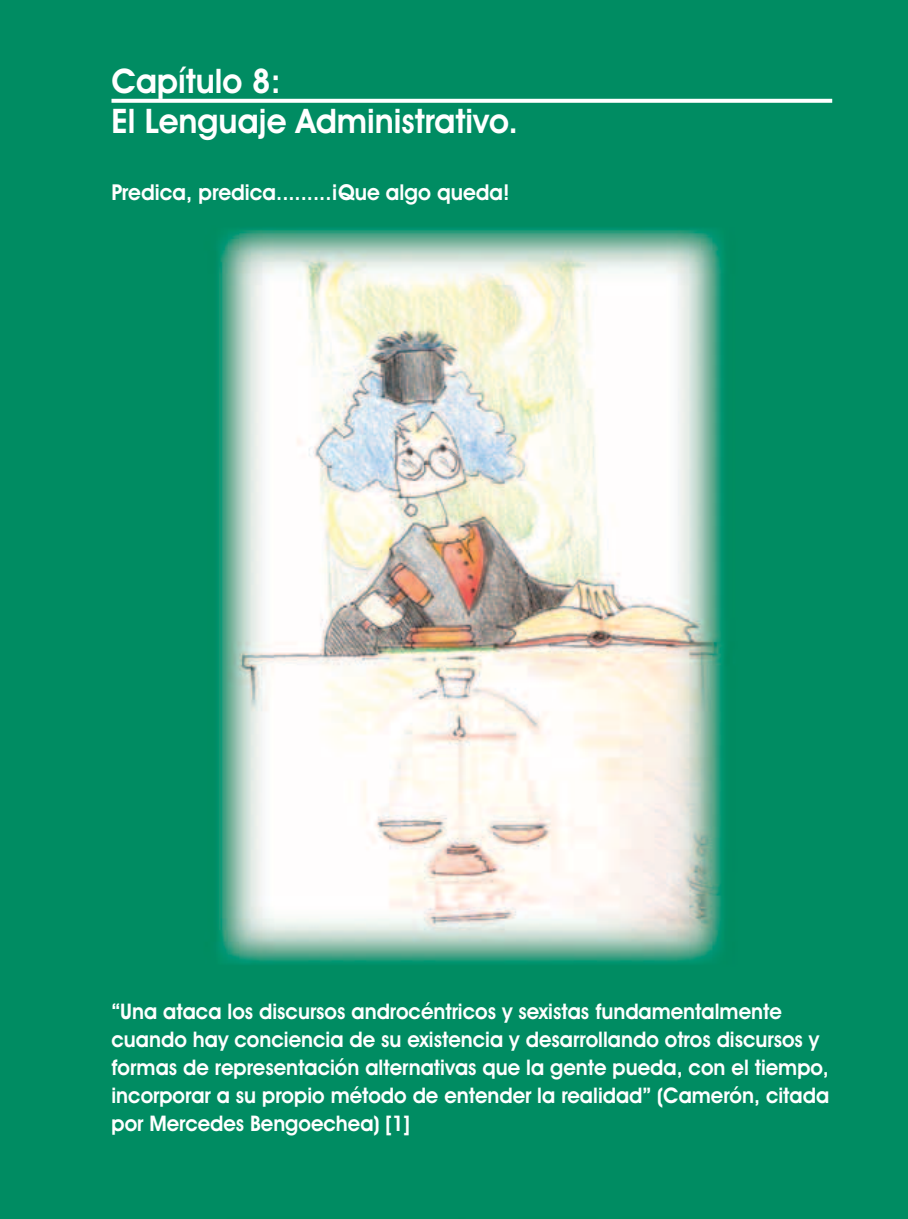
<style>
.page{position:relative;width:908px;height:1219px;background:#fff}
.page>*{position:absolute;margin:0;border:0;box-sizing:border-box;transform-origin:0 0}
.t1{font:600 34px/40px "Avant Garde IT Cby BT";color:#fff;scale:.96 1}
.t2{font:600 22px "Avant Garde IT Cby BT";color:#fff;scale:.96 1}
.t3{font:600 21.6px/28px "Avant Garde IT Cby BT";color:#fff;scale:.95 1}
</style>
<div class="page">
<img style="left:0;top:0;width:907px;height:1219px">
<svg style="left:111px;top:99px;width:720px;height:4px"></svg>
<h1 class="t1" style="left:111px;top:61px;width:424px">Capítulo 8:<br>El Lenguaje Administrativo.</h1>
<p class="t2" style="left:111px;top:179px;width:416px">Predica, predica.........¡Que algo queda!</p>
<p class="t3" style="left:111px;top:997px;width:756px">“Una ataca los discursos androcéntricos y sexistas fundamentalmente cuando hay conciencia de su existencia y desarrollando otros discursos y formas de representación alternativas que la gente pueda, con el tiempo, incorporar a su propio método de entender la realidad” (Camerón, citada por Mercedes Bengoechea) [1]</p>
</div>
